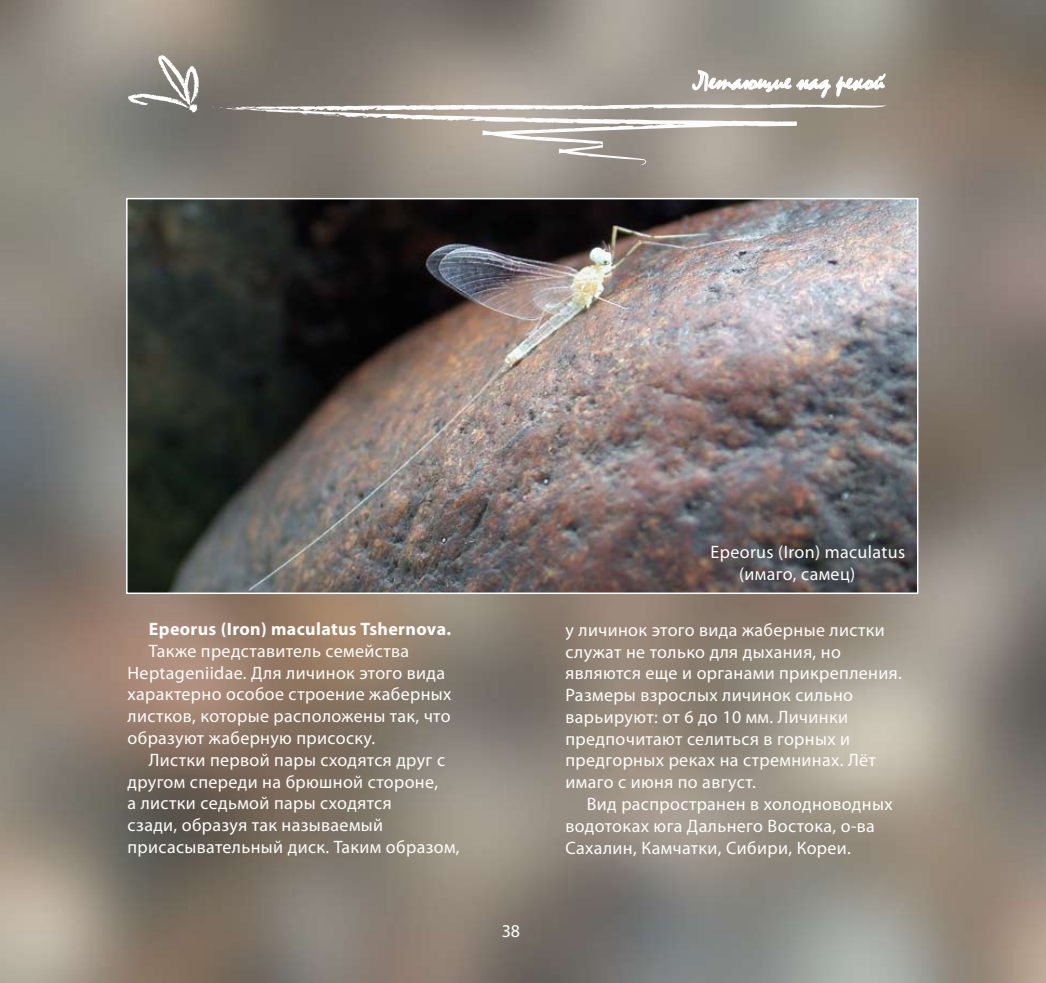
<style>
.page{position:relative;width:1046px;height:983px;background:#fff}
.page>*{position:absolute;margin:0;border:0;box-sizing:border-box;transform-origin:0 0}
.t1{font:27px "Mistral";color:#fff}
.t2{font:18px/21.8px "Myriad Pro";letter-spacing:.02em;color:#fdfdfa}
.t3{font:700 18px "Myriad Pro";letter-spacing:.02em;color:#fdfdfa}
.t4{font:18px "Myriad Pro";color:#fff}
</style>
<div class="page">
<img style="left:0;top:0;width:1046px;height:982px">
<img style="left:129px;top:201px;width:786px;height:390px">
<div style="left:126px;top:198px;width:792px;height:396px;border:2px solid #fff"></div>
<svg style="left:128px;top:55px;width:71px;height:60px"></svg>
<svg style="left:211px;top:45px;width:676px;height:120px;background:#9e978e"></svg>
<h1 class="t1" style="left:694px;top:64px;width:192px">Летающие над рекой</h1>
<p class="t3" style="left:149px;top:617px;width:304px">Epeorus (Iron) maculatus Tshernova.</p>
<p class="t2" style="left:128px;top:639px;width:326px;text-indent:21px">Также представитель семейства Heptageniidae. Для личинок этого вида характерно особое строение жаберных листков, которые расположены так, что образуют жаберную присоску.</p>
<p class="t2" style="left:128px;top:748px;width:334px;text-indent:21px">Листки первой пары сходятся друг с другом спереди на брюшной стороне,<br>а листки седьмой пары сходятся<br>сзади, образуя так называемый присасывательный диск. Таким образом,</p>
<p class="t4" style="left:502px;top:919px;width:20px">38</p>
<p class="t2" style="left:739px;top:541px;width:168px;text-indent:-29px">Epeorus (Iron) maculatus (имаго, самец)</p>
<p class="t2" style="left:566px;top:618px;width:338px">у личинок этого вида жаберные листки служат не только для дыхания, но являются еще и органами прикрепления.<br>Размеры взрослых личинок сильно варьируют: от 6 до 10 мм. Личинки предпочитают селиться в горных и предгорных реках на стремнинах. Лёт имаго с июня по август.</p>
<p class="t2" style="left:566px;top:792px;width:329px;text-indent:21px">Вид распространен в холодноводных водотоках юга Дальнего Востока, о-ва<br>Сахалин, Камчатки, Сибири, Кореи.</p>
</div>
